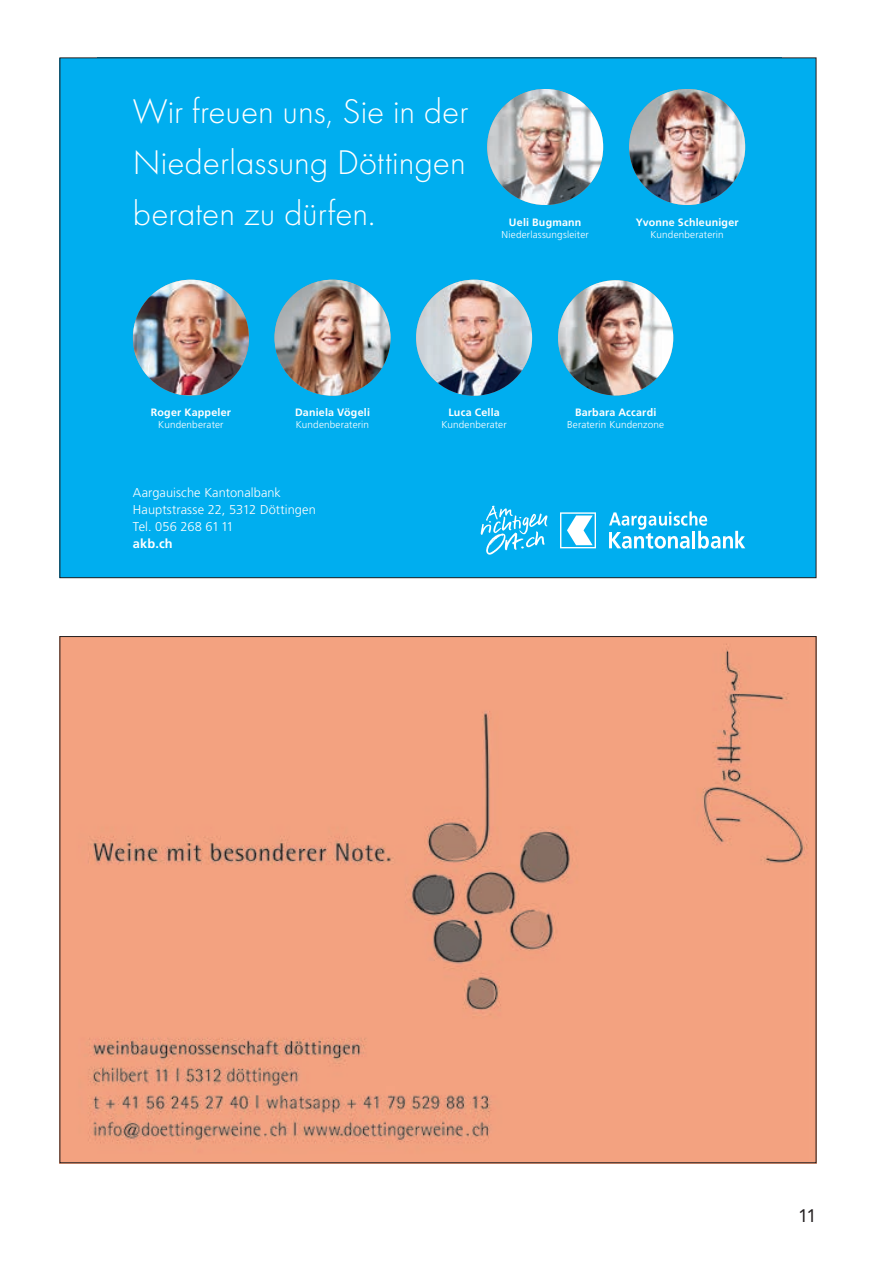
<style>
.page{position:relative;width:893px;height:1263px;background:#fff}
.page>*{position:absolute;margin:0;border:0;box-sizing:border-box;transform-origin:0 0}
.t1{font:300 35.55px/51.2px "Futura PT";color:#fff;text-align:justify}
.t2{font:18px "Avenir LT Std";color:#231f20}
.t3{font:12.75px/17.1px "Frutiger LT 45 Lt";letter-spacing:.005em;color:#fff}
.t4{font:12.75px "Frutiger LT 65 Bd";color:#fff}
.t5{font:10.65px "Frutiger LT 65 Bd";letter-spacing:.02em;color:#fff}
.t6{font:9.9px "Frutiger LT 45 Lt";letter-spacing:.015em;color:#fff}
</style>
<div class="page">
<div style="left:60px;top:58px;width:756px;height:520px;background:#00aeef"></div>
<img style="left:629px;top:89px;width:116px;height:116px;border-radius:58px">
<img style="left:487px;top:89px;width:116px;height:116px;border-radius:58px">
<img style="left:133px;top:280px;width:116px;height:115px">
<img style="left:274px;top:280px;width:116px;height:116px;border-radius:58px">
<img style="left:558px;top:280px;width:115px;height:115px;border-radius:58px">
<img style="left:416px;top:280px;width:116px;height:116px;border-radius:58px">
<svg style="left:609px;top:511px;width:136px;height:38px"></svg>
<svg style="left:560px;top:512px;width:36px;height:36px"></svg>
<svg style="left:481px;top:506px;width:66px;height:49px"></svg>
<img style="left:62px;top:638px;width:752px;height:523px">
<h1 class="t1" style="left:133px;top:86px;width:337px">Wir freuen uns, Sie in der Niederlassung Döttingen beraten zu dürfen.</h1>
<p class="t5" style="left:509px;top:216px;width:74px">Ueli Bugmann</p>
<p class="t6" style="left:501px;top:228px;width:89px">Niederlassungsleiter</p>
<p class="t5" style="left:636px;top:216px;width:104px">Yvonne Schleuniger</p>
<p class="t6" style="left:650px;top:228px;width:75px">Kundenberaterin</p>
<p class="t5" style="left:151px;top:406px;width:82px">Roger Kappeler</p>
<p class="t6" style="left:158px;top:419px;width:67px">Kundenberater</p>
<p class="t5" style="left:295px;top:406px;width:76px">Daniela Vögeli</p>
<p class="t6" style="left:296px;top:419px;width:75px">Kundenberaterin</p>
<p class="t3" style="left:133px;top:484px;width:184px">Aargauische Kantonalbank<br>Hauptstrasse 22, 5312 Döttingen<br>Tel. 056 268 61 11</p>
<p class="t4" style="left:133px;top:536px;width:41px">akb.ch</p>
<p class="t5" style="left:448px;top:406px;width:53px">Luca Cella</p>
<p class="t6" style="left:441px;top:419px;width:67px">Kundenberater</p>
<p class="t5" style="left:575px;top:406px;width:83px">Barbara Accardi</p>
<p class="t6" style="left:567px;top:419px;width:99px">Beraterin Kundenzone</p>
<h2 class="t2" style="left:798px;top:1205px;width:20px">11</h2>
</div>
